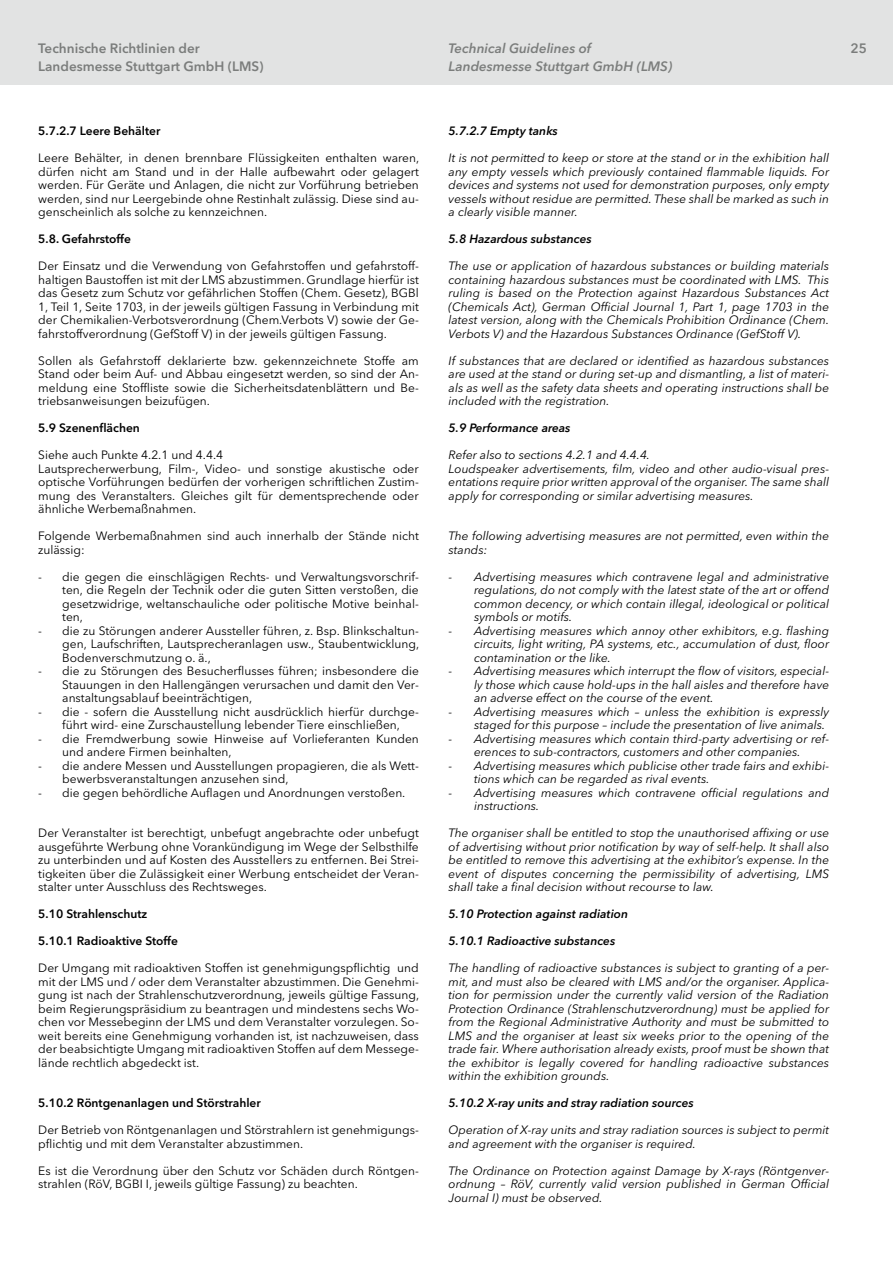
<style>
.page{position:relative;width:893px;height:1263px;background:#fff}
.page>*{position:absolute;margin:0;border:0;box-sizing:border-box;transform-origin:0 0}
.t1{font:600 13.5px "Avenir Next LT Pro";color:#7b7d7c}
.t2{font:italic 600 13.5px "Avenir Next LT Pro";color:#7b7d7c}
.t3{font:italic 12px/13.5px "Avenir Next LT Pro";color:#000;text-align:justify}
.t4{font:12px/13.5px "Avenir Next LT Pro";color:#000;text-align:justify}
.t5{font:italic 600 12px "Avenir Next LT Pro";color:#000}
.t6{font:600 12px "Avenir Next LT Pro";color:#000}
</style>
<div class="page">
<div style="left:0;top:0;width:893px;height:85px;background:#e2e3e3"></div>
<p class="t1" style="left:38px;top:40px;width:163px">Technische Richtlinien der</p>
<p class="t1" style="left:38px;top:58px;width:227px">Landesmesse Stuttgart GmbH (LMS)</p>
<p class="t6" style="left:38px;top:124px;width:124px">5.7.2.7 Leere Behälter</p>
<p class="t4" style="left:38px;top:151px;width:382px">Leere Behälter, in denen brennbare Flüssigkeiten enthalten waren, dürfen nicht am Stand und in der Halle aufbewahrt oder gelagert werden. Für Geräte und Anlagen, die nicht zur Vorführung betrieben werden, sind nur Leergebinde ohne Restinhalt zulässig. Diese sind au&shy;genscheinlich als solche zu kennzeichnen.</p>
<p class="t6" style="left:38px;top:232px;width:94px">5.8. Gefahrstoffe</p>
<p class="t4" style="left:38px;top:259px;width:382px">Der Einsatz und die Verwendung von Gefahrstoffen und gefahrstoff&shy;haltigen Baustoffen ist mit der LMS abzustimmen. Grundlage hierfür ist das Gesetz zum Schutz vor gefährlichen Stoffen (Chem. Gesetz), BGBl 1, Teil 1, Seite 1703, in der jeweils gültigen Fassung in Verbindung mit der Chemikalien-Verbotsverordnung (Chem.Verbots V) sowie der Ge&shy;fahrstoffverordnung (GefStoff V) in der jeweils gültigen Fassung.</p>
<p class="t4" style="left:38px;top:354px;width:382px">Sollen als Gefahrstoff deklarierte bzw. gekennzeichnete Stoffe am Stand oder beim Auf- und Abbau eingesetzt werden, so sind der An&shy;meldung eine Stoffliste sowie die Sicherheitsdatenblättern und Be&shy;triebsanweisungen beizufügen.</p>
<p class="t6" style="left:38px;top:421px;width:103px">5.9 Szenenflächen</p>
<p class="t4" style="left:38px;top:448px;width:186px">Siehe auch Punkte 4.2.1 und 4.4.4</p>
<p class="t4" style="left:38px;top:462px;width:382px">Lautsprecherwerbung, Film-, Video- und sonstige akustische oder optische Vorführungen bedürfen der vorherigen schriftlichen Zustim&shy;mung des Veranstalters. Gleiches gilt für dementsprechende oder ähnliche Werbemaßnahmen.</p>
<p class="t4" style="left:38px;top:529px;width:382px">Folgende Werbemaßnahmen sind auch innerhalb der Stände nicht zulässig:</p>
<p class="t4" style="left:62px;top:570px;width:358px;text-indent:-24px">- die gegen die einschlägigen Rechts- und Verwaltungsvorschrif&shy;ten, die Regeln der Technik oder die guten Sitten verstoßen, die gesetzwidrige, weltanschauliche oder politische Motive beinhal&shy;ten,</p>
<p class="t4" style="left:62px;top:624px;width:358px;text-indent:-24px">- die zu Störungen anderer Aussteller führen, z. Bsp. Blinkschaltun&shy;gen, Laufschriften, Lautsprecheranlagen usw., Staubentwicklung, Bodenverschmutzung o. ä.,</p>
<p class="t4" style="left:62px;top:664px;width:358px;text-indent:-24px">- die zu Störungen des Besucherflusses führen; insbesondere die Stauungen in den Hallengängen verursachen und damit den Ver&shy;anstaltungsablauf beeinträchtigen,</p>
<p class="t4" style="left:38px;top:705px;width:382px;text-align:center">- die - sofern die Ausstellung nicht ausdrücklich hierfür durchge&shy;führt wird- eine Zurschaustellung lebender Tiere einschließen,</p>
<p class="t4" style="left:62px;top:732px;width:358px;text-indent:-24px">- die Fremdwerbung sowie Hinweise auf Vorlieferanten Kunden und andere Firmen beinhalten,</p>
<p class="t4" style="left:62px;top:759px;width:358px;text-indent:-24px">- die andere Messen und Ausstellungen propagieren, die als Wett&shy;bewerbsveranstaltungen anzusehen sind,</p>
<p class="t4" style="left:38px;top:786px;width:369px">- die gegen behördliche Auflagen und Anordnungen verstoßen.</p>
<p class="t4" style="left:38px;top:826px;width:382px">Der Veranstalter ist berechtigt, unbefugt angebrachte oder unbefugt ausgeführte Werbung ohne Vorankündigung im Wege der Selbsthilfe zu unterbinden und auf Kosten des Ausstellers zu entfernen. Bei Strei&shy;tigkeiten über die Zulässigkeit einer Werbung entscheidet der Veran&shy;stalter unter Ausschluss des Rechtsweges.</p>
<p class="t6" style="left:38px;top:907px;width:110px">5.10 Strahlenschutz</p>
<p class="t6" style="left:38px;top:934px;width:141px">5.10.1 Radioaktive Stoffe</p>
<p class="t4" style="left:38px;top:961px;width:382px">Der Umgang mit radioaktiven Stoffen ist genehmigungspflichtig und mit der LMS und / oder dem Veranstalter abzustimmen. Die Genehmi&shy;gung ist nach der Strahlenschutzverordnung, jeweils gültige Fassung, beim Regierungspräsidium zu beantragen und mindestens sechs Wo&shy;chen vor Messebeginn der LMS und dem Veranstalter vorzulegen. So&shy;weit bereits eine Genehmigung vorhanden ist, ist nachzuweisen, dass der beabsichtigte Umgang mit radioaktiven Stoffen auf dem Messege&shy;lände rechtlich abgedeckt ist.</p>
<p class="t6" style="left:38px;top:1096px;width:224px">5.10.2 Röntgenanlagen und Störstrahler</p>
<p class="t4" style="left:38px;top:1123px;width:382px">Der Betrieb von Röntgenanlagen und Störstrahlern ist genehmigungs&shy;pflichtig und mit dem Veranstalter abzustimmen.</p>
<p class="t4" style="left:38px;top:1164px;width:382px">Es ist die Verordnung über den Schutz vor Schäden durch Röntgen&shy;strahlen (RöV, BGBI I, jeweils gültige Fassung) zu beachten.</p>
<p class="t2" style="left:449px;top:40px;width:144px">Technical Guidelines of</p>
<p class="t2" style="left:449px;top:58px;width:225px">Landesmesse Stuttgart GmbH (LMS)</p>
<p class="t5" style="left:449px;top:124px;width:111px">5.7.2.7 Empty tanks</p>
<p class="t3" style="left:449px;top:151px;width:382px">It is not permitted to keep or store at the stand or in the exhibition hall any empty vessels which previously contained flammable liquids. For devices and systems not used for demonstration purposes, only empty vessels without residue are permitted. These shall be marked as such in a clearly visible manner.</p>
<p class="t5" style="left:449px;top:232px;width:145px">5.8 Hazardous substances</p>
<p class="t3" style="left:449px;top:259px;width:382px">The use or application of hazardous substances or building materials containing hazardous substances must be coordinated with LMS. This ruling is based on the Protection against Hazardous Substances Act (Chemicals Act), German Official Journal 1, Part 1, page 1703 in the latest version, along with the Chemicals Prohibition Ordinance (Chem.<br>Verbots V) and the Hazardous Substances Ordinance (GefStoff V).</p>
<p class="t3" style="left:449px;top:354px;width:382px">If substances that are declared or identified as hazardous substances are used at the stand or during set-up and dismantling, a list of materi&shy;als as well as the safety data sheets and operating instructions shall be included with the registration.</p>
<p class="t5" style="left:449px;top:421px;width:123px">5.9 Performance areas</p>
<p class="t3" style="left:449px;top:448px;width:203px">Refer also to sections 4.2.1 and 4.4.4.</p>
<p class="t3" style="left:449px;top:462px;width:382px">Loudspeaker advertisements, film, video and other audio-visual pres&shy;entations require prior written approval of the organiser. The same shall apply for corresponding or similar advertising measures.</p>
<p class="t3" style="left:449px;top:529px;width:382px">The following advertising measures are not permitted, even within the stands:</p>
<p class="t3" style="left:474px;top:570px;width:357px;text-indent:-26px">- Advertising measures which contravene legal and administrative regulations, do not comply with the latest state of the art or offend common decency, or which contain illegal, ideological or political symbols or motifs.</p>
<p class="t3" style="left:474px;top:624px;width:357px;text-indent:-26px">- Advertising measures which annoy other exhibitors, e.g. flashing circuits, light writing, PA systems, etc., accumulation of dust, floor contamination or the like.</p>
<p class="t3" style="left:474px;top:664px;width:357px;text-indent:-26px">- Advertising measures which interrupt the flow of visitors, especial&shy;ly those which cause hold-ups in the hall aisles and therefore have an adverse effect on the course of the event.</p>
<p class="t3" style="left:474px;top:705px;width:357px;text-indent:-26px">- Advertising measures which – unless the exhibition is expressly staged for this purpose – include the presentation of live animals.</p>
<p class="t3" style="left:449px;top:732px;width:382px;text-align:center">- Advertising measures which contain third-party advertising or ref&shy;erences to sub-contractors, customers and other companies.</p>
<p class="t3" style="left:474px;top:759px;width:357px;text-indent:-26px">- Advertising measures which publicise other trade fairs and exhibi&shy;tions which can be regarded as rival events.</p>
<p class="t3" style="left:474px;top:786px;width:357px;text-indent:-26px">- Advertising measures which contravene official regulations and instructions.</p>
<p class="t3" style="left:449px;top:826px;width:382px">The organiser shall be entitled to stop the unauthorised affixing or use of advertising without prior notification by way of self-help. It shall also be entitled to remove this advertising at the exhibitor’s expense. In the event of disputes concerning the permissibility of advertising, LMS shall take a final decision without recourse to law.</p>
<p class="t5" style="left:449px;top:907px;width:181px">5.10 Protection against radiation</p>
<p class="t5" style="left:449px;top:934px;width:168px">5.10.1 Radioactive substances</p>
<p class="t3" style="left:449px;top:961px;width:382px">The handling of radioactive substances is subject to granting of a per&shy;mit, and must also be cleared with LMS and/or the organiser. Applica&shy;tion for permission under the currently valid version of the Radiation Protection Ordinance (Strahlenschutzverordnung) must be applied for from the Regional Administrative Authority and must be submitted to LMS and the organiser at least six weeks prior to the opening of the trade fair. Where authorisation already exists, proof must be shown that the exhibitor is legally covered for handling radioactive substances within the exhibition grounds.</p>
<p class="t5" style="left:449px;top:1096px;width:247px">5.10.2 X-ray units and stray radiation sources</p>
<p class="t3" style="left:449px;top:1123px;width:382px">Operation of X-ray units and stray radiation sources is subject to permit and agreement with the organiser is required.</p>
<p class="t3" style="left:449px;top:1164px;width:382px">The Ordinance on Protection against Damage by X-rays (Röntgenver&shy;ordnung – RöV, currently valid version published in German Official Journal I) must be observed.</p>
<p class="t1" style="left:850px;top:40px;width:18px">25</p>
</div>
